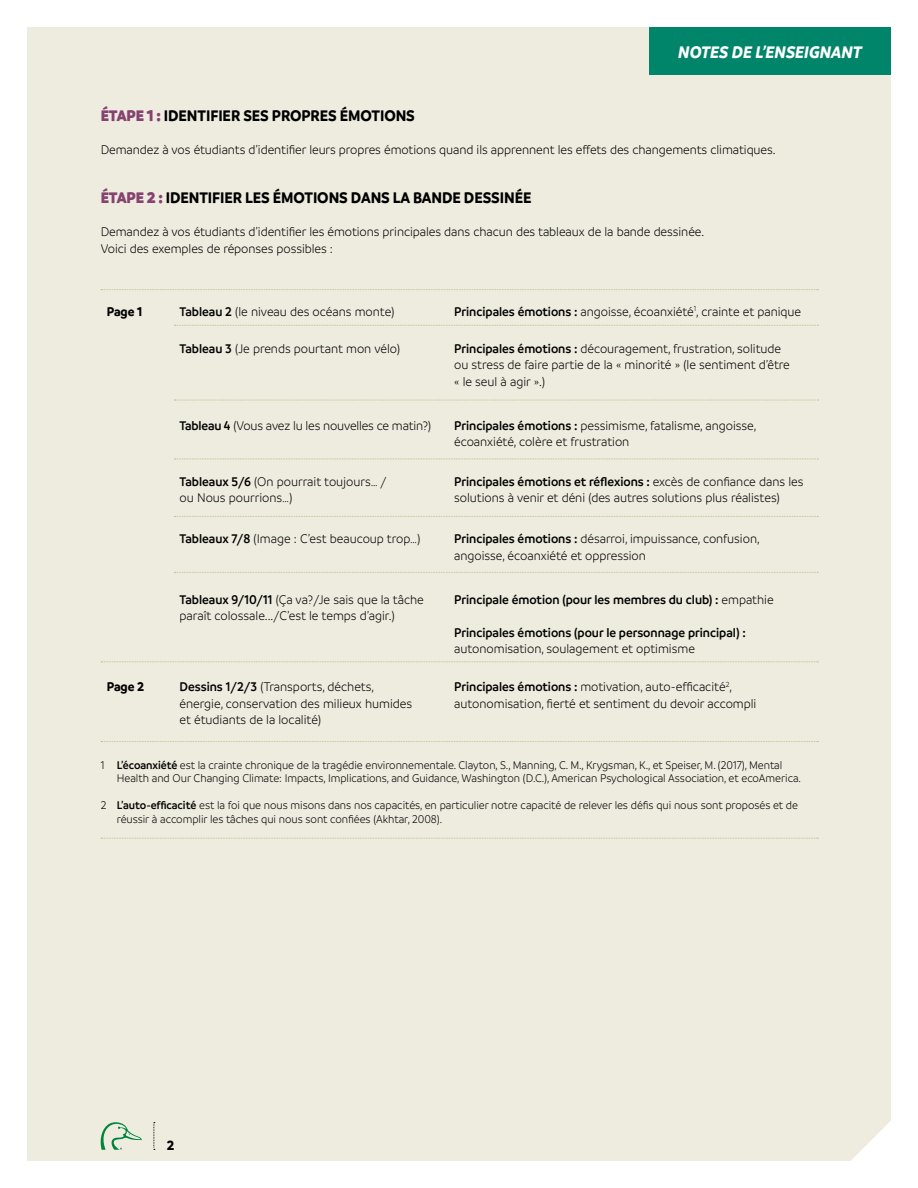
<style>
.page{position:relative;width:918px;height:1188px;background:#fff}
.page>*{position:absolute;margin:0;border:0;box-sizing:border-box;transform-origin:0 0}
.t1{font:italic 700 18px "Branding";color:#fff;scale:.96 1}
.t2{font:700 16.5px "Branding";letter-spacing:-.005em;color:#000;scale:.94 1}
.t3{font:700 14.25px "Branding";color:#000;scale:.96 1}
.t4{font:300 13.5px/16.5px "Branding";color:#000;scale:.94 1}
.t5{font:600 13.5px "Branding";color:#000;scale:.94 1}
.t6{font:700 13.5px "Branding";color:#000;scale:.94 1}
.t7{font:300 12px/13.5px "Branding";letter-spacing:-.005em;color:#000;scale:.94 1}
.s1{font-weight:900;color:#864271}
.s2{font-weight:600}
.s3{font-weight:300}
</style>
<div class="page">
<div style="left:27px;top:27px;width:864px;height:1134px;background:#edecde"></div>
<svg style="left:101px;top:1122px;width:41px;height:28px"></svg>
<svg style="left:154px;top:1122px;width:1px;height:28px"></svg>
<svg style="left:174px;top:325px;width:644px;height:1px"></svg>
<svg style="left:174px;top:400px;width:644px;height:1px"></svg>
<svg style="left:174px;top:459px;width:644px;height:1px"></svg>
<svg style="left:174px;top:516px;width:644px;height:1px"></svg>
<svg style="left:174px;top:572px;width:644px;height:1px"></svg>
<svg style="left:101px;top:661px;width:717px;height:1px"></svg>
<svg style="left:101px;top:741px;width:717px;height:1px"></svg>
<svg style="left:101px;top:289px;width:717px;height:1px"></svg>
<svg style="left:101px;top:838px;width:717px;height:1px"></svg>
<div style="left:649px;top:27px;width:242px;height:48px;background:#00846a"></div>
<h1 class="t1" style="left:678px;top:42px;width:193px">NOTES DE L’ENSEIGNANT</h1>
<p class="t2" style="left:101px;top:106px;width:336px"><span class="s1">ÉTAPE 1 :</span> IDENTIFIER SES PROPRES ÉMOTIONS</p>
<p class="t4" style="left:101px;top:141px;width:720px">Demandez à vos étudiants d’identifier leurs propres émotions quand ils apprennent les effets des changements climatiques.</p>
<p class="t2" style="left:101px;top:188px;width:460px"><span class="s1">ÉTAPE 2 :</span> IDENTIFIER LES ÉMOTIONS DANS LA BANDE DESSINÉE</p>
<p class="t4" style="left:101px;top:224px;width:644px">Demandez à vos étudiants d’identifier les émotions principales dans chacun des tableaux de la bande dessinée.<br>Voici des exemples de réponses possibles :</p>
<p class="t6" style="left:107px;top:303px;width:39px">Page 1</p>
<p class="t4" style="left:180px;top:303px;width:230px"><span class="s2">Tableau 2</span> (le niveau des océans monte)</p>
<p class="t4" style="left:454px;top:303px;width:371px"><span class="s2">Principales émotions :</span> angoisse, écoanxiété<sup>1</sup>, crainte et panique</p>
<p class="t4" style="left:180px;top:340px;width:236px"><span class="s2">Tableau 3</span> (Je prends pourtant mon vélo)</p>
<p class="t4" style="left:454px;top:340px;width:359px"><span class="s2">Principales émotions :</span> découragement, frustration, solitude ou stress de faire partie de la « minorité » (le sentiment d’être « le seul à agir ».)</p>
<p class="t4" style="left:180px;top:417px;width:269px"><span class="s2">Tableau 4</span> (Vous avez lu les nouvelles ce matin?)</p>
<p class="t4" style="left:454px;top:417px;width:323px"><span class="s2">Principales émotions :</span> pessimisme, fatalisme, angoisse, écoanxiété, colère et frustration</p>
<p class="t4" style="left:180px;top:473px;width:222px"><span class="s2">Tableaux 5/6</span> (On pourrait toujours… / ou Nous pourrions…)</p>
<p class="t4" style="left:454px;top:473px;width:373px"><span class="s2">Principales émotions et réflexions :</span> excès de confiance dans les solutions à venir et déni (des autres solutions plus réalistes)</p>
<p class="t4" style="left:180px;top:531px;width:258px"><span class="s2">Tableaux 7/8</span> (Image : C’est beaucoup trop…)</p>
<p class="t4" style="left:454px;top:531px;width:327px"><span class="s2">Principales émotions :</span> désarroi, impuissance, confusion, angoisse, écoanxiété et oppression</p>
<p class="t4" style="left:180px;top:591px;width:261px"><span class="s2">Tableaux 9/10/11</span> (Ça va?/Je sais que la tâche paraît colossale.../C’est le temps d’agir.)</p>
<p class="t5" style="left:454px;top:592px;width:341px">Principale émotion (pour les membres du club) : <span class="s3">empathie</span></p>
<p class="t5" style="left:454px;top:625px;width:312px">Principales émotions (pour le personnage principal) :</p>
<p class="t4" style="left:454px;top:641px;width:258px">autonomisation, soulagement et optimisme</p>
<p class="t6" style="left:107px;top:679px;width:41px">Page 2</p>
<p class="t4" style="left:180px;top:679px;width:249px"><span class="s2">Dessins 1/2/3</span> (Transports, déchets, énergie, conservation des milieux humides et étudiants de la localité)</p>
<p class="t4" style="left:454px;top:679px;width:323px"><span class="s2">Principales émotions :</span> motivation, auto-efficacité<sup>2</sup>, autonomisation, fierté et sentiment du devoir accompli</p>
<p class="t7" style="left:117px;top:758px;width:729px;text-indent:-16px">1 <span class="s2">L’écoanxiété</span> est la crainte chronique de la tragédie environnementale. Clayton, S., Manning, C. M., Krygsman, K., et Speiser, M. (2017), Mental<br>Health and Our Changing Climate: Impacts, Implications, and Guidance, Washington (D.C.), American Psychological Association, et ecoAmerica.</p>
<p class="t7" style="left:117px;top:799px;width:726px;text-indent:-16px">2 <span class="s2">L’auto-efficacité</span> est la foi que nous misons dans nos capacités, en particulier notre capacité de relever les défis qui nous sont proposés et de réussir à accomplir les tâches qui nous sont confiées (Akhtar, 2008).</p>
<p class="t3" style="left:167px;top:1137px;width:9px">2</p>
</div>
